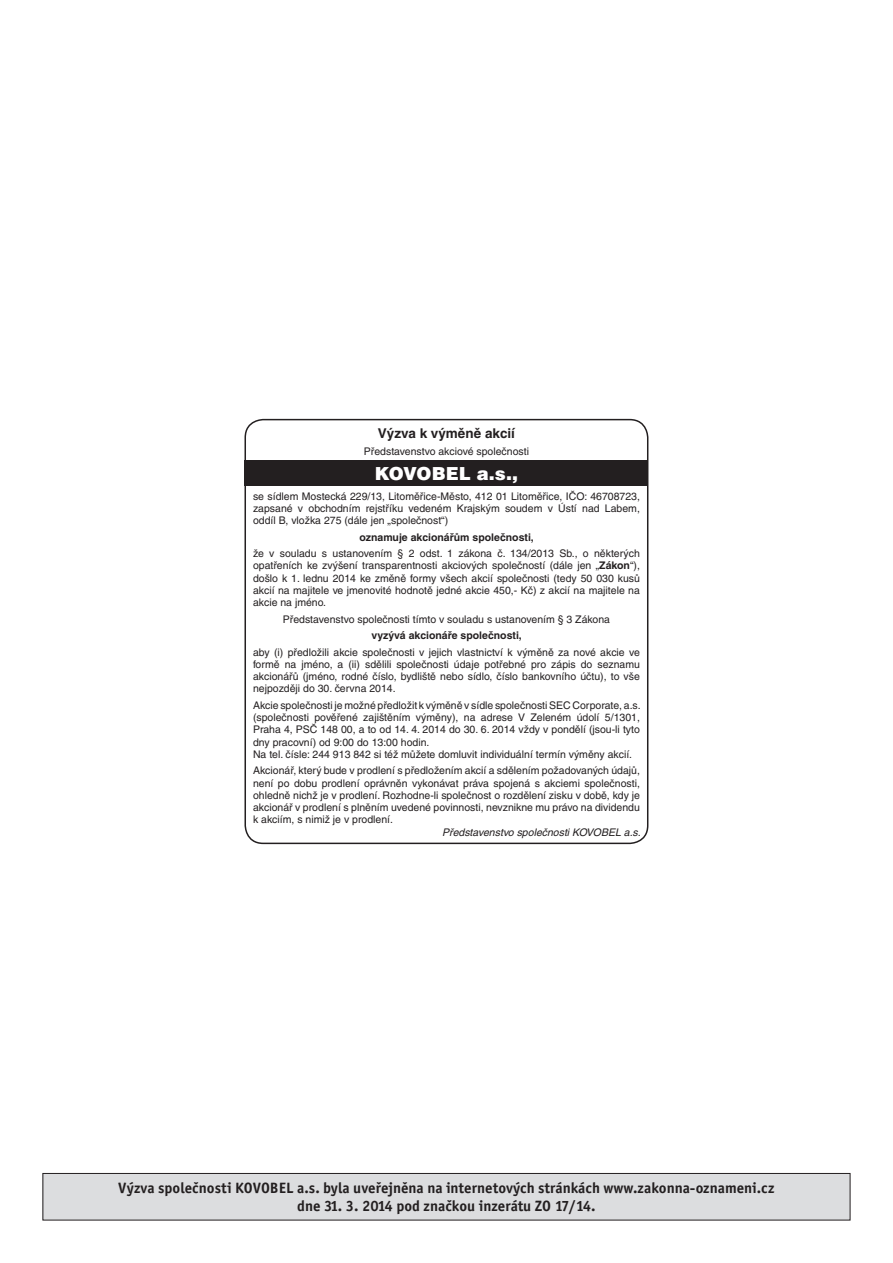
<style>
.page{position:relative;width:893px;height:1263px;background:#fff}
.page>*{position:absolute;margin:0;border:0;box-sizing:border-box;transform-origin:0 0}
.t1{font:900 18px "Helvetica CE";letter-spacing:-.02em;color:#fff}
.t2{font:700 15px/18px "Officina Sans ITC";color:#231f20;text-align:center}
.t3{font:700 13.5px "Helvetica CE";color:#231f20}
.t4{font:10.5px/12.3px "Helvetica CE";color:#231f20;text-align:justify}
.t5{font:700 10.5px "Helvetica CE";color:#231f20}
.t6{font:italic 10.5px "Helvetica CE";color:#231f20}
.s1{font-weight:700}
</style>
<div class="page">
<div style="left:244px;top:460px;width:404px;height:26px;background:#231f20"></div>
<div style="left:244px;top:419px;width:404px;height:425px;border:2px solid #231f20;border-radius:18px"></div>
<div style="left:43px;top:1173px;width:807px;height:47px;background:#dcdddf"></div>
<div style="left:43px;top:1173px;width:807px;height:47px;border:1px solid #231f20"></div>
<p class="t3" style="left:378px;top:425px;width:139px">Výzva k výměně akcií</p>
<p class="t4" style="left:364px;top:445px;width:167px">Představenstvo akciové společnosti</p>
<h1 class="t1" style="left:375px;top:463px;width:145px">KOVOBEL a.s.,</h1>
<p class="t4" style="left:253px;top:490px;width:388px">se sídlem Mostecká 229/13, Litoměřice-Město, 412 01 Litoměřice, IČO: 46708723, zapsané v obchodním rejstříku vedeném Krajským soudem v Ústí nad Labem, oddíl B, vložka 275 (dále jen „společnost“)</p>
<p class="t5" style="left:360px;top:531px;width:176px">oznamuje akcionářům společnosti,</p>
<p class="t4" style="left:253px;top:547px;width:388px">že v souladu s ustanovením § 2 odst. 1 zákona č. 134/2013 Sb., o některých opatřeních ke zvýšení transparentnosti akciových společností (dále jen „<span class="s1">Zákon</span>“), došlo k 1. lednu 2014 ke změně formy všech akcií společnosti (tedy 50 030 kusů akcií na majitele ve jmenovité hodnotě jedné akcie 450,- Kč) z akcií na majitele na akcie na jméno.</p>
<p class="t4" style="left:283px;top:613px;width:329px">Představenstvo společnosti tímto v souladu s ustanovením § 3 Zákona</p>
<p class="t5" style="left:371px;top:629px;width:152px">vyzývá akcionáře společnosti,</p>
<p class="t4" style="left:253px;top:646px;width:388px">aby (i) předložili akcie společnosti v jejich vlastnictví k výměně za nové akcie ve formě na jméno, a (ii) sdělili společnosti údaje potřebné pro zápis do seznamu akcionářů (jméno, rodné číslo, bydliště nebo sídlo, číslo bankovního účtu), to vše nejpozději do 30. června 2014.</p>
<p class="t4" style="left:253px;top:699px;width:389px;text-align:left">Akcie společnosti je možné předložit k výměně v sídle společnosti SEC Corporate, a.s. (společnosti pověřené zajištěním výměny), na adrese V Zeleném údolí 5/1301, Praha 4, PSČ 148 00, a to od 14. 4. 2014 do 30. 6. 2014 vždy v pondělí (jsou-li tyto dny pracovní) od 9:00 do 13:00 hodin.<br>Na tel. čísle: 244 913 842 si též můžete domluvit individuální termín výměny akcií.</p>
<p class="t4" style="left:253px;top:764px;width:388px">Akcionář, který bude v prodlení s předložením akcií a sdělením požadovaných údajů, není po dobu prodlení oprávněn vykonávat práva spojená s akciemi společnosti, ohledně nichž je v prodlení. Rozhodne-li společnost o rozdělení zisku v době, kdy je akcionář v prodlení s plněním uvedené povinnosti, nevznikne mu právo na dividendu k akciím, s nimiž je v prodlení.</p>
<p class="t6" style="left:442px;top:826px;width:200px">Představenstvo společnosti KOVOBEL a.s.</p>
<h2 class="t2" style="left:118px;top:1179px;width:658px">Výzva společnosti KOVOBEL a.s. byla uveřejněna na internetových stránkách www.zakonna-oznameni.cz dne 31. 3. 2014 pod značkou inzerátu ZO 17/14.</h2>
</div>
